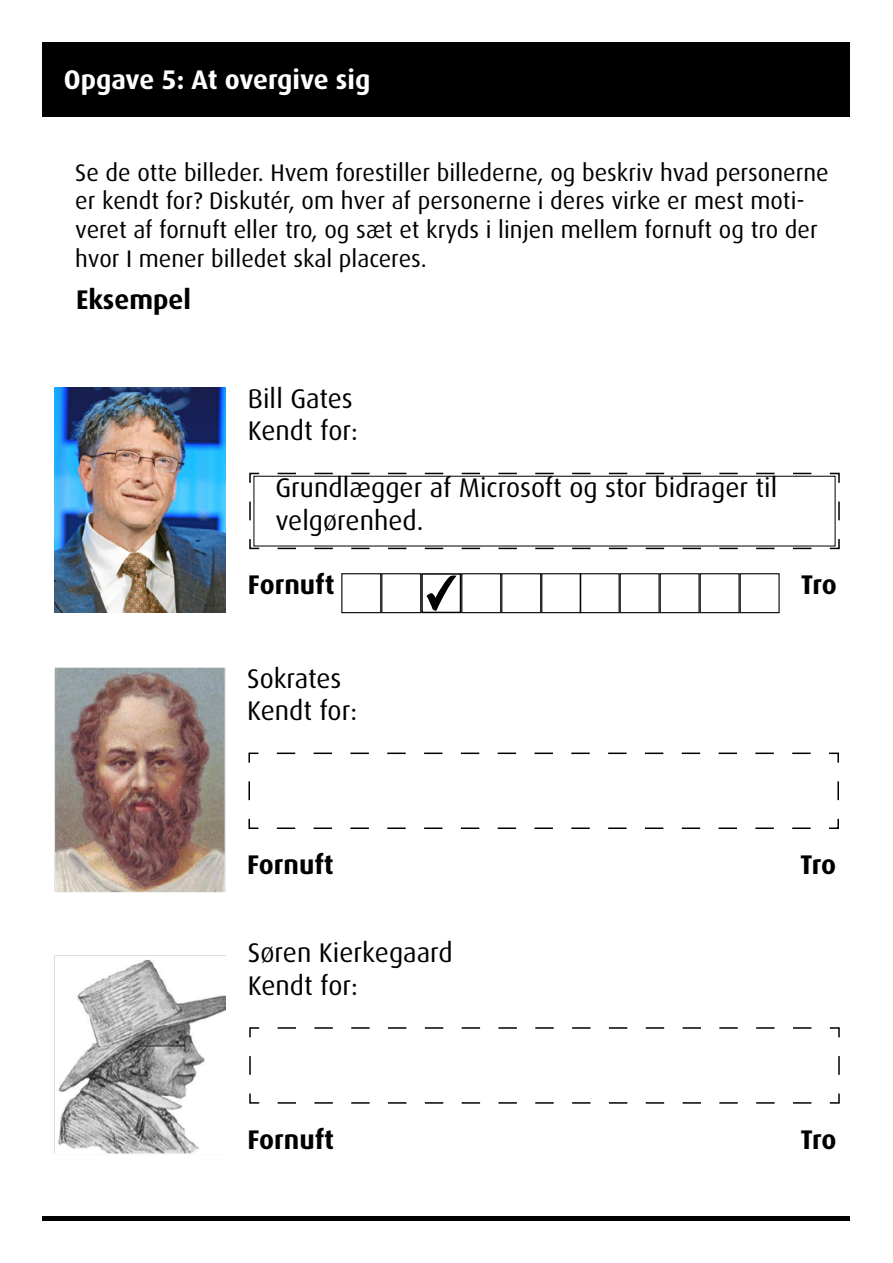
<style>
.page{position:relative;width:893px;height:1263px;background:#fff}
.page>*{position:absolute;margin:0;border:0;box-sizing:border-box;transform-origin:0 0}
.t1{font:27px/32.4px "Dax";color:#000}
.t2{font:700 27px "Dax";color:#000}
.t3{font:700 27px "Dax";color:#fff}
.t4{font:24px/28.8px "Dax";color:#000}
</style>
<div class="page">
<div style="left:43px;top:43px;width:807px;height:74px;background:#000"></div>
<hr style="left:43px;top:1216px;width:807px;height:4px;background:#000">
<svg style="left:249px;top:472px;width:591px;height:78px"></svg>
<div style="left:341px;top:573px;width:40px;height:40px;border:1px solid #000"></div>
<div style="left:580px;top:573px;width:40px;height:40px;border:1px solid #000"></div>
<div style="left:381px;top:573px;width:40px;height:40px;border:1px solid #000"></div>
<div style="left:620px;top:573px;width:40px;height:40px;border:1px solid #000"></div>
<div style="left:660px;top:573px;width:40px;height:40px;border:1px solid #000"></div>
<div style="left:461px;top:573px;width:40px;height:40px;border:1px solid #000"></div>
<div style="left:501px;top:573px;width:40px;height:40px;border:1px solid #000"></div>
<div style="left:541px;top:573px;width:40px;height:40px;border:1px solid #000"></div>
<div style="left:700px;top:573px;width:40px;height:40px;border:1px solid #000"></div>
<div style="left:740px;top:573px;width:40px;height:40px;border:1px solid #000"></div>
<img style="left:54px;top:387px;width:171px;height:225px">
<div style="left:421px;top:573px;width:40px;height:40px;border:2px solid #000"></div>
<svg style="left:425px;top:574px;width:33px;height:37px"></svg>
<img style="left:55px;top:668px;width:170px;height:225px">
<svg style="left:248px;top:752px;width:591px;height:77px"></svg>
<svg style="left:249px;top:1027px;width:591px;height:77px"></svg>
<img style="left:54px;top:956px;width:172px;height:198px">
<p class="t3" style="left:64px;top:64px;width:308px">Opgave 5: At overgive sig</p>
<p class="t4" style="left:75px;top:158px;width:755px">Se de otte billeder. Hvem forestiller billederne, og beskriv hvad personerne er kendt for? Diskutér, om hver af personerne i deres virke er mest moti&shy;veret af fornuft eller tro, og sæt et kryds i linjen mellem fornuft og tro der hvor I mener billedet skal placeres.</p>
<p class="t2" style="left:76px;top:284px;width:116px">Eksempel</p>
<p class="t1" style="left:248px;top:383px;width:112px">Bill Gates<br>Kendt for:</p>
<p class="t1" style="left:275px;top:472px;width:503px">Grundlægger af Microsoft og stor bidrager til velgørenhed.</p>
<p class="t2" style="left:248px;top:569px;width:88px">Fornuft</p>
<p class="t2" style="left:801px;top:569px;width:37px">Tro</p>
<p class="t1" style="left:247px;top:662px;width:112px">Sokrates<br>Kendt for:</p>
<p class="t2" style="left:247px;top:849px;width:88px">Fornuft</p>
<p class="t2" style="left:800px;top:849px;width:37px">Tro</p>
<p class="t1" style="left:248px;top:937px;width:206px">Søren Kierkegaard<br>Kendt for:</p>
<p class="t2" style="left:248px;top:1124px;width:88px">Fornuft</p>
<p class="t2" style="left:800px;top:1124px;width:37px">Tro</p>
</div>
